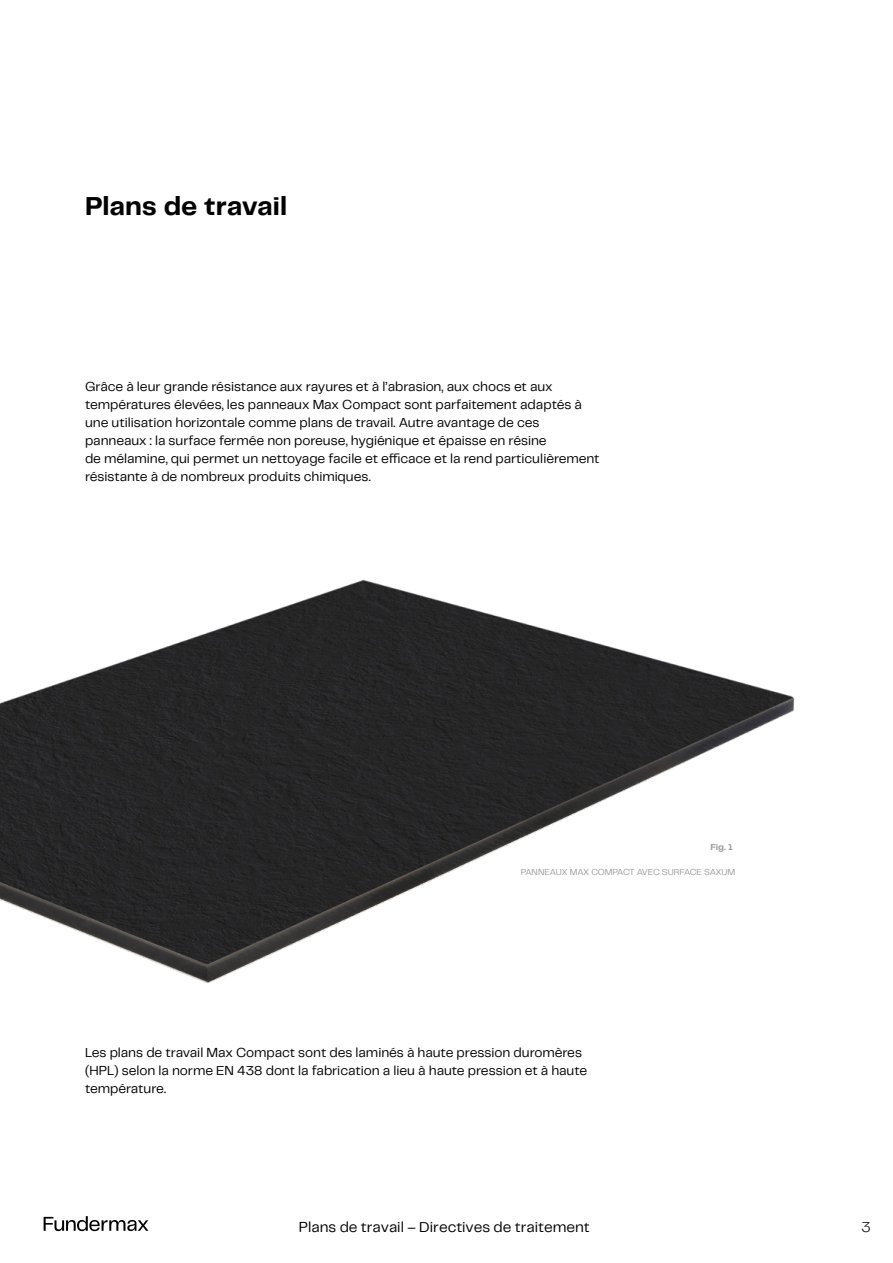
<style>
.page{position:relative;width:893px;height:1263px;background:#fff}
.page>*{position:absolute;margin:0;border:0;box-sizing:border-box;transform-origin:0 0}
.t1{font:700 27px "Telegraf";color:#000}
.t2{font:15px "Telegraf";color:#000}
.t3{font:300 15px "Telegraf";color:#000}
.t4{font:13.5px/18px "Telegraf";letter-spacing:-.005em;color:#000}
.t5{font:9px "Telegraf";letter-spacing:-.025em;color:#9d9d9c}
.t6{font:700 9px "Telegraf";color:#9d9d9c}
</style>
<div class="page">
<svg style="left:44px;top:1216px;width:104px;height:15px"></svg>
<img style="left:0;top:579px;width:795px;height:404px">
<h1 class="t1" style="left:85px;top:187px;width:204px">Plans de travail</h1>
<p class="t4" style="left:85px;top:377px;width:516px">Grâce à leur grande résistance aux rayures et à l’abrasion, aux chocs et aux températures élevées, les panneaux Max Compact sont parfaitement adaptés à une utilisation horizontale comme plans de travail. Autre avantage de ces panneaux : la surface fermée non poreuse, hygiénique et épaisse en résine<br>de mélamine, qui permet un nettoyage facile et efficace et la rend particulièrement résistante à de nombreux produits chimiques.</p>
<p class="t6" style="left:710px;top:841px;width:24px">Fig. 1</p>
<p class="t5" style="left:521px;top:866px;width:216px">PANNEAUX MAX COMPACT AVEC SURFACE SAXUM</p>
<p class="t4" style="left:85px;top:1043px;width:504px">Les plans de travail Max Compact sont des laminés à haute pression duromères (HPL) selon la norme EN 438 dont la fabrication a lieu à haute pression et à haute température.</p>
<p class="t2" style="left:299px;top:1217px;width:292px">Plans de travail – Directives de traitement</p>
<p class="t3" style="left:861px;top:1217px;width:11px">3</p>
</div>
